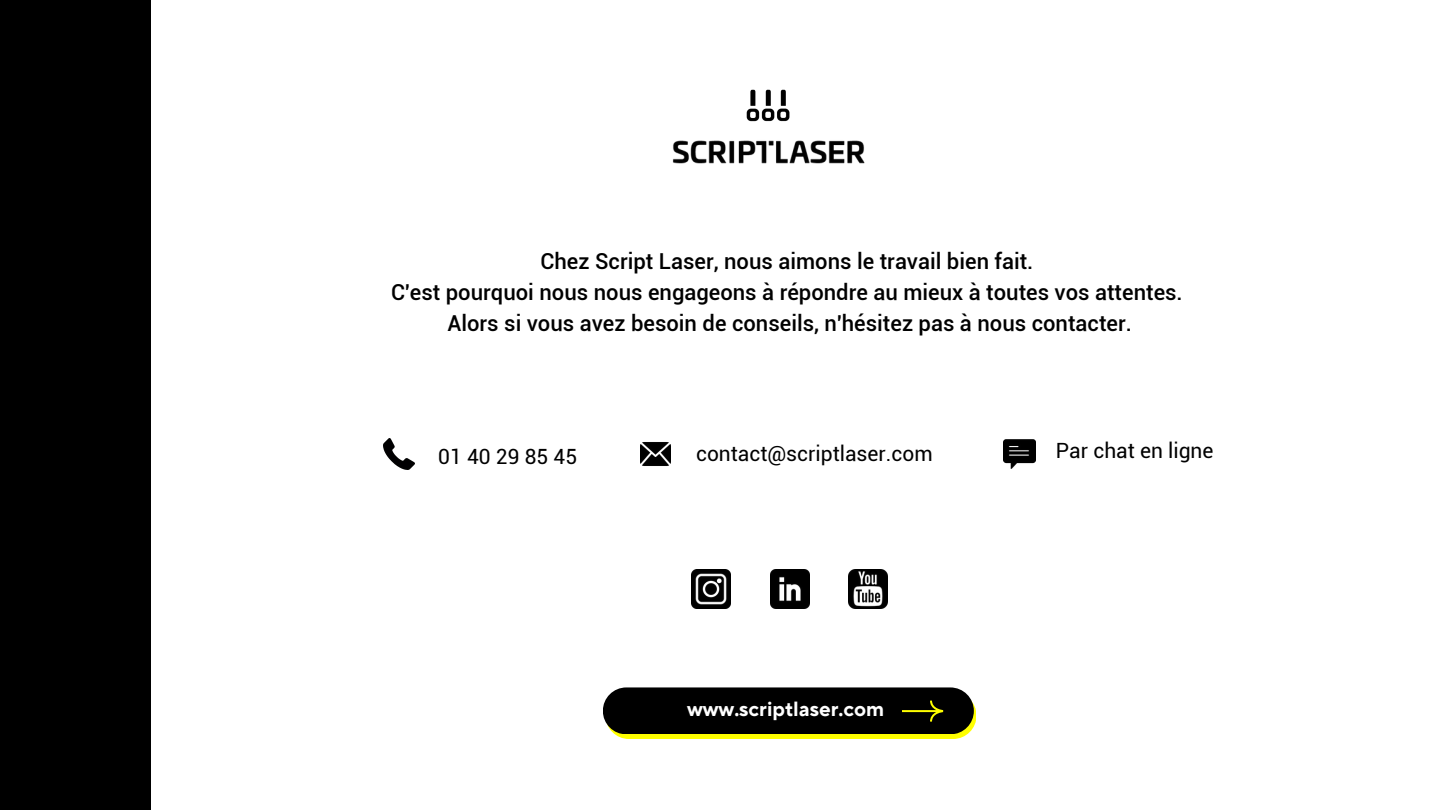
<style>
.page{position:relative;width:1440px;height:810px;background:#fff}
.page>*{position:absolute;margin:0;border:0;box-sizing:border-box;transform-origin:0 0}
.t1{font:500 22px/30.8px "Roboto";color:#000;text-align:center}
.t2{font:21px "Roboto";color:#000}
.t3{font:700 20.5px "TT Norms Pro";color:#fff}
</style>
<div class="page">
<div style="left:0;top:0;width:151px;height:810px;background:#000"></div>
<div style="left:606px;top:692px;width:370px;height:47px;background:#ff0;border-radius:23px"></div>
<div style="left:603px;top:687px;width:371px;height:47px;background:#000;border-radius:23px"></div>
<svg style="left:903px;top:701px;width:40px;height:20px"></svg>
<img style="left:672px;top:89px;width:193px;height:75px">
<img style="left:692px;top:570px;width:39px;height:39px">
<img style="left:770px;top:570px;width:39px;height:39px">
<img style="left:848px;top:570px;width:39px;height:39px">
<img style="left:1004px;top:439px;width:31px;height:30px">
<img style="left:640px;top:442px;width:31px;height:24px">
<img style="left:384px;top:438px;width:30px;height:31px">
<p class="t1" style="left:391px;top:246px;width:793px">Chez Script Laser, nous aimons le travail bien fait.<br>C'est pourquoi nous nous engageons à répondre au mieux à toutes vos attentes.<br>Alors si vous avez besoin de conseils, n'hésitez pas à nous contacter.</p>
<p class="t2" style="left:438px;top:444px;width:140px">01 40 29 85 45</p>
<p class="t2" style="left:696px;top:441px;width:238px">contact@scriptlaser.com</p>
<p class="t2" style="left:1056px;top:439px;width:159px">Par chat en ligne</p>
<p class="t3" style="left:687px;top:697px;width:199px">www.scriptlaser.com</p>
</div>
